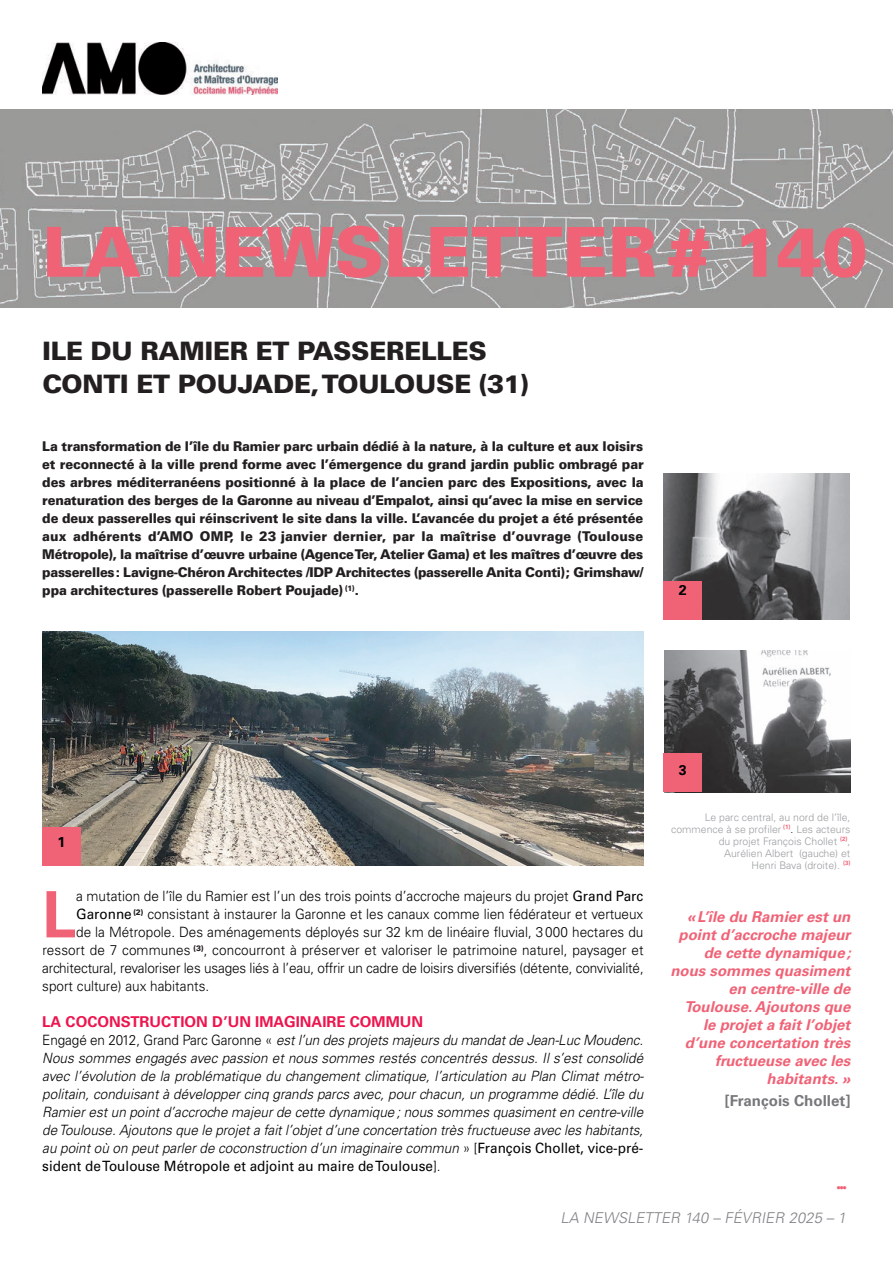
<style>
.page{position:relative;width:893px;height:1263px;background:#fff}
.page>*{position:absolute;margin:0;border:0;box-sizing:border-box;transform-origin:0 0}
.t1{font:900 69px "Univers";color:#f06377}
.t2{font:700 64.05px "Univers";color:#f06377;scale:.95 1}
.t3{font:900 25.5px/33px "Univers";letter-spacing:-.01em;color:#231f20}
.t4{font:700 15.15px "Univers";color:#76787b}
.t5{font:italic 700 15px/18px "Univers";color:#f06377;text-align:right}
.t6{font:700 15px "Univers";color:#ed154e}
.t7{font:italic 300 15px "Univers";color:#808285}
.t8{font:italic 300 14.25px/18px "Univers";color:#000;text-align:justify;scale:.95 1}
.t9{font:300 14.25px "Univers";color:#000;scale:.95 1}
.t10{font:700 14.25px "Univers";color:#000}
.t11{font:900 13.5px/18px "Univers";letter-spacing:-.015em;color:#231f20;text-align:justify;scale:.95 1}
.t12{font:300 10.5px/12px "Univers";color:#9c9ea1;text-align:right}
.t13{font:700 9px "Univers";color:#f06377}
.s1{font-weight:400}
.s2{font-style:normal}
.s3{font-weight:400;font-style:normal}
.s4{color:#000}
</style>
<div class="page">
<img style="left:43px;top:43px;width:234px;height:51px">
<img style="left:0;top:109px;width:893px;height:198px">
<img style="left:43px;top:631px;width:600px;height:234px">
<div style="left:42px;top:827px;width:39px;height:38px;background:#f06377"></div>
<img style="left:664px;top:473px;width:186px;height:147px">
<img style="left:664px;top:650px;width:186px;height:142px">
<div style="left:664px;top:754px;width:38px;height:38px;background:#f06377"></div>
<div style="left:664px;top:581px;width:38px;height:39px;background:#f06377"></div>
<h1 class="t1" style="left:43px;top:209px;width:827px">LA NEWSLETTER # 140</h1>
<h3 class="t3" style="left:43px;top:334px;width:488px">ILE DU RAMIER ET PASSERELLES<br>CONTI ET POUJADE, TOULOUSE (31)</h3>
<p class="t11" style="left:42px;top:437px;width:634px">La transformation de l’île du Ramier parc urbain dédié à la nature, à la culture et aux loisirs et reconnecté à la ville prend forme avec l’émergence du grand jardin public ombragé par des arbres méditerranéens positionné à la place de l’ancien parc des Expositions, avec la renaturation des berges de la Garonne au niveau d’Empalot, ainsi qu’avec la mise en service de deux passerelles qui réinscrivent le site dans la ville. L’avancée du projet a été présentée aux adhérents d’AMO OMP, le 23 janvier dernier, par la maîtrise d’ouvrage (Toulouse Métropole), la maîtrise d’œuvre urbaine (Agence Ter, Atelier Gama) et les maîtres d’œuvre des passerelles: Lavigne-Chéron Architectes /IDP Architectes (passerelle Anita Conti); Grimshaw/ ppa architectures (passerelle Robert Poujade) <sup>(1)</sup>.</p>
<p class="t10" style="left:679px;top:582px;width:9px">2</p>
<p class="t10" style="left:57px;top:834px;width:9px">1</p>
<h2 class="t2" style="left:42px;top:877px;width:37px">L</h2>
<p class="t9" style="left:76px;top:888px;width:598px">a mutation de l’île du Ramier est l’un des trois points d’accroche majeurs du projet <span class="s1">Grand Parc</span></p>
<p class="t9" style="left:76px;top:906px;width:599px"><span class="s1">Garonne</span> <sup>(2)</sup> consistant à instaurer la Garonne et les canaux comme lien fédérateur et vertueux</p>
<p class="t9" style="left:76px;top:924px;width:599px">de la Métropole. Des aménagements déployés sur 32 km de linéaire fluvial, 3000 hectares du</p>
<p class="t9" style="left:42px;top:942px;width:634px">ressort de 7 communes <sup>(3)</sup>, concourront à préserver et valoriser le patrimoine naturel, paysager et</p>
<p class="t9" style="left:42px;top:960px;width:635px">architectural, revaloriser les usages liés à l’eau, offrir un cadre de loisirs diversifiés (détente, convivialité,</p>
<p class="t9" style="left:42px;top:978px;width:177px">sport culture) aux habitants.</p>
<p class="t6" style="left:42px;top:1013px;width:382px">LA COCONSTRUCTION D’UN IMAGINAIRE COMMUN</p>
<p class="t8" style="left:42px;top:1031px;width:635px"><span class="s2">Engagé en 2012, Grand Parc Garonne «</span> est l’un des projets majeurs du mandat de Jean-Luc Moudenc.<br>Nous sommes engagés avec passion et nous sommes restés concentrés dessus. Il s’est consolidé avec l’évolution de la problématique du changement climatique, l’articulation au Plan Climat métro&shy;politain, conduisant à développer cinq grands parcs avec, pour chacun, un programme dédié. L’île du Ramier est un point d’accroche majeur de cette dynamique ; nous sommes quasiment en centre-ville de Toulouse. Ajoutons que le projet a fait l’objet d’une concertation très fructueuse avec les habitants, au point où on peut parler de coconstruction d’un imaginaire commun <span class="s2">» [</span><span class="s3">François Chollet, vice-pré&shy;sident de Toulouse Métropole et adjoint au maire de Toulouse</span><span class="s2">].</span></p>
<p class="t10" style="left:679px;top:762px;width:9px">3</p>
<p class="t12" style="left:671px;top:811px;width:181px">Le parc central, au nord de l’île, commence à se profiler <sup>(1)</sup><span class="s4">.</span> Les acteurs du projet François Chollet <sup>(2)</sup>,<br>Aurélien Albert (gauche) et<br>Henri Bava (droite). <sup>(3)</sup></p>
<p class="t5" style="left:670px;top:908px;width:182px">« L’île du Ramier est un point d’accroche majeur de cette dynamique ; nous sommes quasiment en centre-ville de<br>Toulouse. Ajoutons que le projet a fait l’objet d’une concertation très fructueuse avec les habitants. »</p>
<p class="t4" style="left:725px;top:1091px;width:127px">[François Chollet]</p>
<p class="t13" style="left:837px;top:1182px;width:11px">•••</p>
<p class="t7" style="left:560px;top:1209px;width:290px">LA NEWSLETTER 140 – FÉVRIER 2025 – 1</p>
</div>
